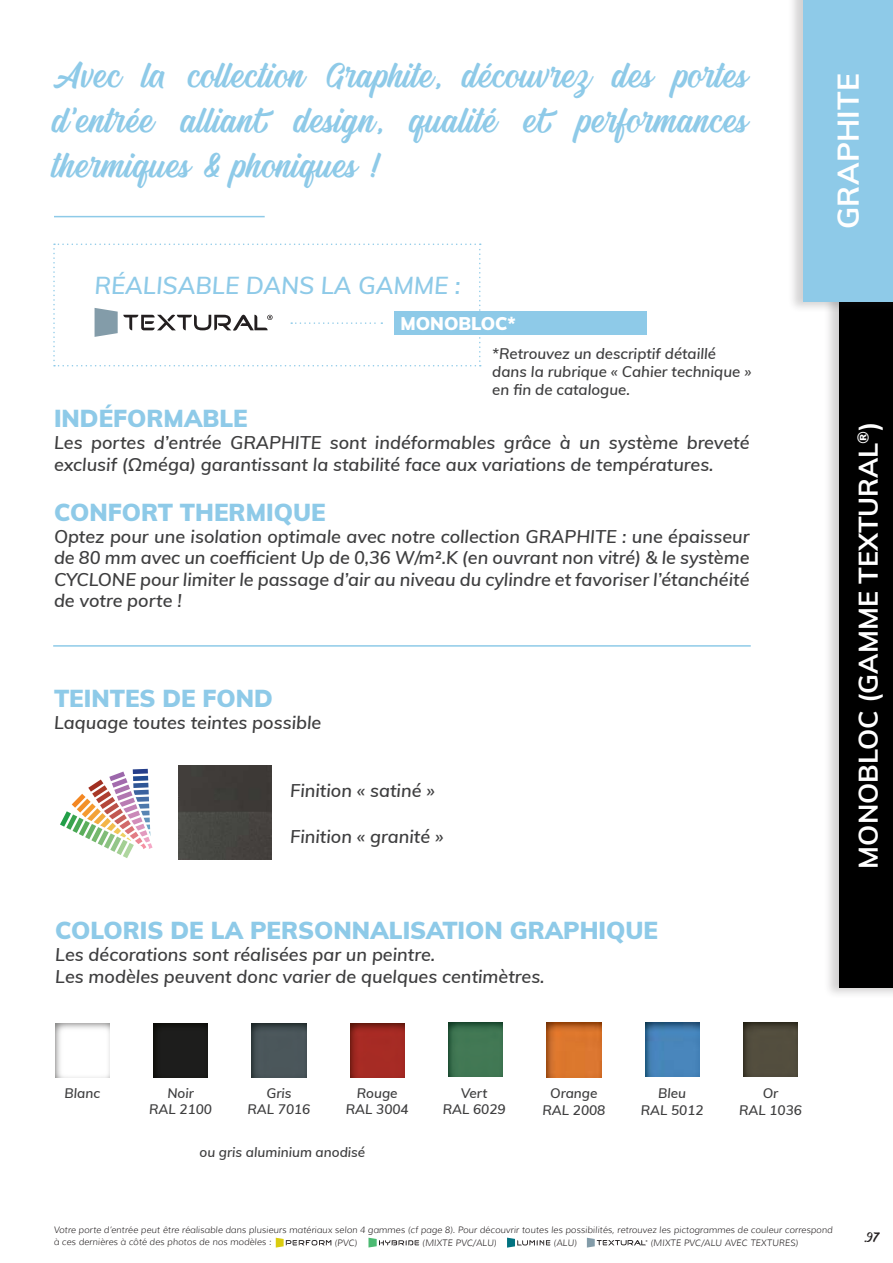
<style>
.page{position:relative;width:893px;height:1263px;background:#fff}
.page>*{position:absolute;margin:0;border:0;box-sizing:border-box;transform-origin:0 0}
.t1{font:45px/45px "Michland";color:#8ecae8;text-align:justify}
.t2{font:700 30px "Muli";letter-spacing:.01em;color:#fff}
.t3{font:700 27px "Muli";color:#fff}
.t4{font:900 24px "Muli";color:#8ecae8}
.t5{font:italic 600 24px "Muli";color:#8ecae8}
.t6{font:italic 600 18px/21.6px "Muli";color:#3e3e3f}
.t7{font:900 18px "Muli";color:#fff}
.t8{font:18px "Michland";color:#231f20}
.t9{font:italic 600 15px/18px "Muli";color:#3e3e3f}
.t10{font:italic 600 13.5px/16.2px "Muli";color:#3e3e3f;text-align:center}
.t11{font:italic 300 9px/12px "Muli";color:#231f20}
</style>
<div class="page">
<svg style="left:368px;top:1238px;width:51px;height:9px"></svg>
<svg style="left:507px;top:1237px;width:43px;height:10px"></svg>
<svg style="left:587px;top:1238px;width:60px;height:9px"></svg>
<svg style="left:276px;top:1238px;width:55px;height:9px"></svg>
<div style="left:823px;top:107px;width:70px;height:892px;background:#231f20;opacity:.2"></div>
<div style="left:839px;top:113px;width:54px;height:875px;background:#000"></div>
<div style="left:787px;top:0;width:106px;height:313px;background:#231f20;opacity:.2"></div>
<div style="left:803px;top:0;width:90px;height:302px;background:#8ecae8"></div>
<hr style="left:54px;top:216px;width:211px;height:1px;background:#8ecae8">
<svg style="left:53px;top:244px;width:428px;height:122px"></svg>
<div style="left:394px;top:311px;width:252px;height:24px;background:#8ecae8"></div>
<img style="left:178px;top:766px;width:94px;height:93px">
<svg style="left:60px;top:768px;width:93px;height:90px"></svg>
<hr style="left:53px;top:645px;width:698px;height:2px;background:#8ecae8">
<img style="left:55px;top:1023px;width:54px;height:54px">
<img style="left:153px;top:1023px;width:55px;height:54px">
<img style="left:252px;top:1023px;width:54px;height:54px">
<img style="left:350px;top:1023px;width:54px;height:54px">
<img style="left:448px;top:1022px;width:55px;height:54px">
<img style="left:547px;top:1023px;width:54px;height:54px">
<img style="left:645px;top:1022px;width:54px;height:54px">
<img style="left:743px;top:1022px;width:55px;height:54px">
<h1 class="t1" style="left:53px;top:57px;width:697px">Avec la collection Graphite, découvrez des portes d’entrée alliant design, qualité et performances thermiques &amp; phoniques !</h1>
<h3 class="t5" style="left:95px;top:268px;width:368px">RÉALISABLE DANS LA GAMME :</h3>
<p class="t7" style="left:400px;top:310px;width:117px">MONOBLOC*</p>
<p class="t9" style="left:492px;top:344px;width:261px">*Retrouvez un descriptif détaillé dans la rubrique « Cahier technique » en fin de catalogue.</p>
<h3 class="t4" style="left:54px;top:401px;width:195px">INDÉFORMABLE</h3>
<p class="t6" style="left:54px;top:431px;width:697px">Les portes d’entrée GRAPHITE sont indéformables grâce à un système breveté exclusif (Ωméga) garantissant la stabilité face aux variations de températures.</p>
<h3 class="t4" style="left:54px;top:495px;width:273px">CONFORT THERMIQUE</h3>
<p class="t6" style="left:54px;top:524px;width:697px;text-align:justify">Optez pour une isolation optimale avec notre collection GRAPHITE : une épaisseur de 80 mm avec un coefficient Up de 0,36 W/m².K (en ouvrant non vitré) &amp; le système CYCLONE pour limiter le passage d’air au niveau du cylindre et favoriser l’étanchéité de votre porte !</p>
<h3 class="t4" style="left:54px;top:681px;width:221px">TEINTES DE FOND</h3>
<p class="t6" style="left:54px;top:711px;width:269px">Laquage toutes teintes possible</p>
<p class="t6" style="left:290px;top:778px;width:146px">Finition « satiné »</p>
<p class="t6" style="left:290px;top:825px;width:155px">Finition « granité »</p>
<h3 class="t4" style="left:55px;top:913px;width:604px">COLORIS DE LA PERSONNALISATION GRAPHIQUE</h3>
<p class="t6" style="left:55px;top:943px;width:491px">Les décorations sont réalisées par un peintre.<br>Les modèles peuvent donc varier de quelques centimètres.</p>
<h2 class="t2" style="left:826px;top:229px;width:158px;rotate:-90deg">GRAPHITE</h2>
<h3 class="t3" style="left:848px;top:868px;width:449px;rotate:-90deg">MONOBLOC (GAMME TEXTURAL<sup>®</sup>)</h3>
<p class="t10" style="left:65px;top:1085px;width:37px">Blanc</p>
<p class="t10" style="left:149px;top:1084px;width:64px">Noir<br>RAL 2100</p>
<p class="t10" style="left:248px;top:1084px;width:64px">Gris<br>RAL 7016</p>
<p class="t10" style="left:346px;top:1084px;width:64px">Rouge<br>RAL 3004</p>
<p class="t10" style="left:542px;top:1085px;width:64px">Orange<br>RAL 2008</p>
<p class="t10" style="left:641px;top:1085px;width:64px">Bleu<br>RAL 5012</p>
<p class="t10" style="left:739px;top:1085px;width:64px">Or<br>RAL 1036</p>
<p class="t10" style="left:443px;top:1084px;width:64px">Vert<br>RAL 6029</p>
<p class="t10" style="left:200px;top:1143px;width:167px">ou gris aluminium anodisé</p>
<p class="t11" style="left:54px;top:1224px;width:780px">Votre porte d’entrée peut être réalisable dans plusieurs matériaux selon 4 gammes (cf page 8). Pour découvrir toutes les possibilités, retrouvez les pictogrammes de couleur correspond à ces dernières à côté des photos de nos modèles :</p>
<p class="t11" style="left:334px;top:1237px;width:24px">(PVC)</p>
<p class="t11" style="left:422px;top:1237px;width:76px">(MIXTE PVC/ALU)</p>
<p class="t11" style="left:554px;top:1237px;width:25px">(ALU)</p>
<p class="t11" style="left:650px;top:1236px;width:149px">(MIXTE PVC/ALU AVEC TEXTURES)</p>
<p class="t8" style="left:864px;top:1229px;width:17px">.97</p>
</div>
